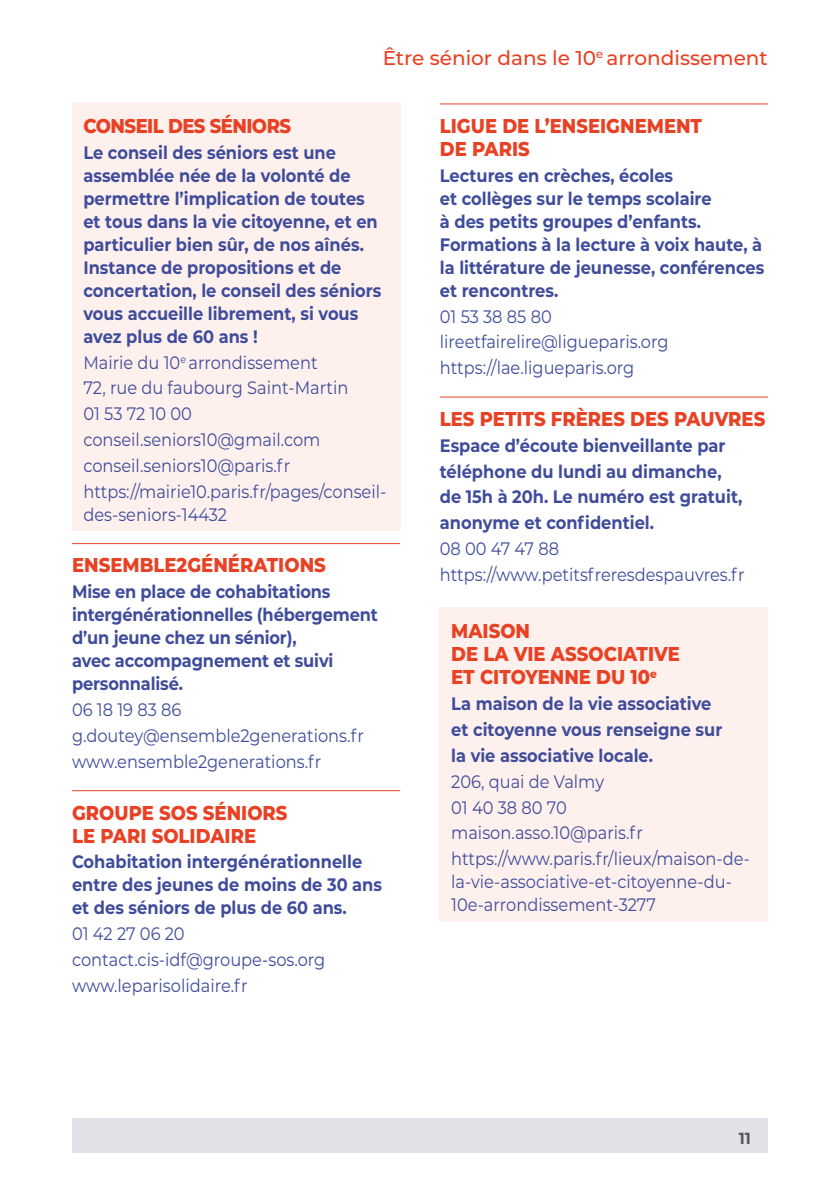
<style>
.page{position:relative;width:840px;height:1191px;background:#fff}
.page>*{position:absolute;margin:0;border:0;box-sizing:border-box;transform-origin:0 0}
.t1{font:800 20px/23px "Montserrat";color:#e84124;scale:.9 1}
.t2{font:500 20px "Montserrat";color:#e84124}
.t3{font:800 20px "Montserrat";letter-spacing:-.03em;color:#e84124;scale:.9 1}
.t4{font:700 18px/23px "Montserrat";color:#3f4c9b;scale:.9 1}
.t5{font:18px/25.8px "Montserrat";color:#3f4c9b;scale:.9 1}
.t6{font:700 16px "Montserrat";color:#575756}
</style>
<div class="page">
<div style="left:72px;top:1119px;width:695px;height:34px;background:#e0e2e7"></div>
<div style="left:72px;top:102px;width:328px;height:41px;background:#fef0ec"></div>
<div style="left:72px;top:135px;width:328px;height:218px;background:#fef0ec"></div>
<div style="left:72px;top:345px;width:328px;height:34px;background:#fef0ec"></div>
<div style="left:72px;top:371px;width:328px;height:33px;background:#fef0ec"></div>
<div style="left:72px;top:397px;width:328px;height:33px;background:#fef0ec"></div>
<div style="left:72px;top:423px;width:328px;height:33px;background:#fef0ec"></div>
<div style="left:72px;top:449px;width:328px;height:33px;background:#fef0ec"></div>
<div style="left:72px;top:474px;width:328px;height:57px;background:#fef0ec"></div>
<hr style="left:72px;top:543px;width:328px;height:1px;background:#e84124">
<hr style="left:72px;top:790px;width:328px;height:1px;background:#e84124">
<hr style="left:439px;top:103px;width:328px;height:1px;background:#e84124">
<hr style="left:439px;top:396px;width:328px;height:1px;background:#e84124">
<div style="left:439px;top:607px;width:328px;height:88px;background:#fef0ec"></div>
<div style="left:439px;top:687px;width:328px;height:33px;background:#fef0ec"></div>
<div style="left:439px;top:713px;width:328px;height:33px;background:#fef0ec"></div>
<div style="left:439px;top:739px;width:328px;height:33px;background:#fef0ec"></div>
<div style="left:439px;top:764px;width:328px;height:34px;background:#fef0ec"></div>
<div style="left:439px;top:790px;width:328px;height:33px;background:#fef0ec"></div>
<div style="left:439px;top:816px;width:328px;height:33px;background:#fef0ec"></div>
<div style="left:439px;top:842px;width:328px;height:79px;background:#fef0ec"></div>
<p class="t2" style="left:382px;top:44px;width:386px">Être sénior dans le 10<sup>e</sup> arrondissement</p>
<p class="t3" style="left:83px;top:111px;width:232px">CONSEIL DES SÉNIORS</p>
<p class="t4" style="left:83px;top:140px;width:332px">Le conseil des séniors est une assemblée née de la volonté de permettre l’implication de toutes et tous dans la vie citoyenne, et en particulier bien sûr, de nos aînés.<br>Instance de propositions et de concertation, le conseil des séniors vous accueille librement, si vous avez plus de 60 ans !</p>
<p class="t5" style="left:83px;top:348px;width:338px">Mairie du 10<sup>e</sup> arrondissement<br>72, rue du faubourg Saint-Martin<br>01 53 72 10 00 conseil.seniors10@gmail.com conseil.seniors10@paris.fr https://mairie10.paris.fr/pages/conseil-</p>
<p class="t5" style="left:83px;top:501px;width:161px">des-seniors-14432</p>
<p class="t1" style="left:72px;top:553px;width:283px">ENSEMBLE2GÉNÉRATIONS</p>
<p class="t4" style="left:72px;top:579px;width:341px">Mise en place de cohabitations intergénérationnelles (hébergement d’un jeune chez un sénior),<br>avec accompagnement et suivi personnalisé.</p>
<p class="t5" style="left:72px;top:696px;width:325px">06 18 19 83 86 g.doutey@ensemble2generations.fr www.ensemble2generations.fr</p>
<p class="t1" style="left:72px;top:800px;width:241px">GROUPE SOS SÉNIORS<br>LE PARI SOLIDAIRE</p>
<p class="t4" style="left:72px;top:849px;width:346px">Cohabitation intergénérationnelle entre des jeunes de moins de 30 ans et des séniors de plus de 60 ans.</p>
<p class="t5" style="left:72px;top:920px;width:282px">01 42 27 06 20 contact.cis-idf@groupe-sos.org www.leparisolidaire.fr</p>
<p class="t1" style="left:439px;top:113px;width:293px">LIGUE DE L’ENSEIGNEMENT<br>DE PARIS</p>
<p class="t4" style="left:439px;top:163px;width:362px">Lectures en crèches, écoles<br>et collèges sur le temps scolaire<br>à des petits groupes d’enfants.<br>Formations à la lecture à voix haute, à la littérature de jeunesse, conférences et rencontres.</p>
<p class="t5" style="left:439px;top:303px;width:255px">01 53 38 85 80 lireetfairelire@ligueparis.org https://lae.ligueparis.org</p>
<p class="t1" style="left:439px;top:406px;width:363px">LES PETITS FRÈRES DES PAUVRES</p>
<p class="t4" style="left:439px;top:431px;width:337px;line-height:25.8px">Espace d’écoute bienveillante par téléphone du lundi au dimanche, de 15h à 20h. Le numéro est gratuit, anonyme et confidentiel.</p>
<p class="t5" style="left:439px;top:535px;width:340px">08 00 47 47 88 https://www.petitsfreresdespauvres.fr</p>
<p class="t1" style="left:451px;top:618px;width:255px">MAISON<br>DE LA VIE ASSOCIATIVE<br>ET CITOYENNE DU 10<sup>e</sup></p>
<p class="t4" style="left:451px;top:690px;width:302px;line-height:25.8px">La maison de la vie associative et citoyenne vous renseigne sur la vie associative locale.</p>
<p class="t5" style="left:451px;top:768px;width:333px">206, quai de Valmy<br>01 40 38 80 70 maison.asso.10@paris.fr https://www.paris.fr/lieux/maison-de-</p>
<p class="t5" style="left:451px;top:869px;width:313px;line-height:23px">la-vie-associative-et-citoyenne-du-<br>10e-arrondissement-3277</p>
<p class="t6" style="left:738px;top:1126px;width:14px">11</p>
</div>
